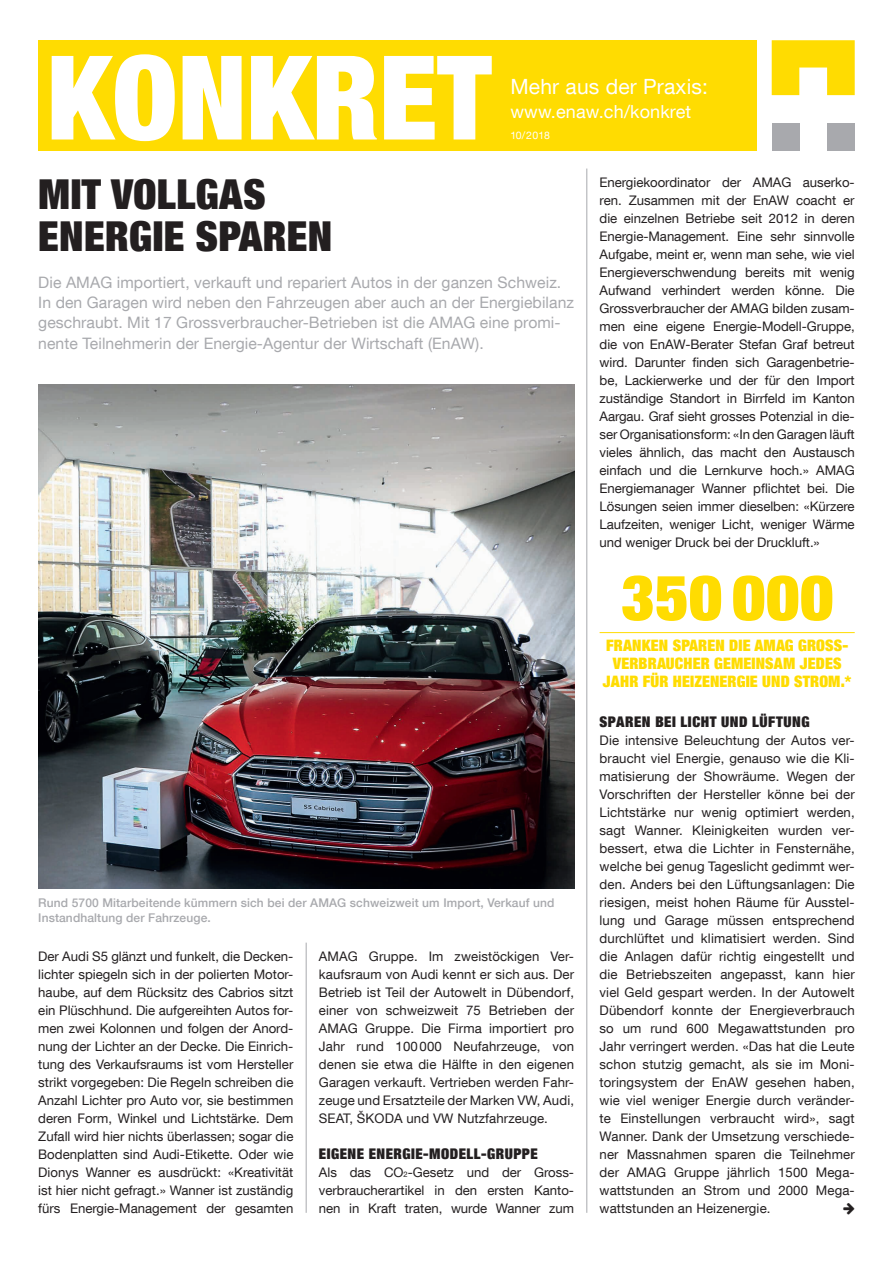
<style>
.page{position:relative;width:893px;height:1263px;background:#fff}
.page>*{position:absolute;margin:0;border:0;box-sizing:border-box;transform-origin:0 0}
.t1{font:900 condensed 117px "Helvetica Neue LT Com";color:#fff}
.t2{font:900 condensed 63px "Helvetica Neue LT Com";letter-spacing:.02em;color:#ffdc01}
.t3{font:900 condensed 41.25px/42px "Helvetica Neue LT Com";letter-spacing:.01em;color:#231f20}
.t4{font:21px "Helvetica Neue LT Com";letter-spacing:.01em;color:#fff}
.t5{font:18px "Helvetica Neue LT Com";letter-spacing:.01em;color:#fff}
.t6{font:15.75px/20.2px "Helvetica Neue LT Com";letter-spacing:.005em;color:#a8a9ad}
.t7{font:900 condensed 15.75px/18px "Helvetica Neue LT Com";letter-spacing:.01em;color:#ffdc01;text-align:center}
.t8{font:900 condensed 14.7px "Helvetica Neue LT Com";letter-spacing:.035em;color:#231f20}
.t9{font:13.2px/18px "Helvetica Neue LT Com";color:#231f20;text-align:justify}
.t10{font:500 12px/15px "Helvetica Neue LT Com";letter-spacing:.01em;color:#a8a9ad}
.t11{font:10.5px "Helvetica Neue LT Com";letter-spacing:-.005em;color:#fff}
.s1{font-size:7.65px}
</style>
<div class="page">
<img style="left:38px;top:385px;width:536px;height:504px">
<hr style="left:600px;top:632px;width:255px;height:1px;background:#ffdc01">
<div style="left:38px;top:40px;width:719px;height:111px;background:#ffdc01"></div>
<svg style="left:772px;top:40px;width:83px;height:55px"></svg>
<div style="left:772px;top:123px;width:27px;height:28px;background:#a8a9ad"></div>
<div style="left:827px;top:123px;width:28px;height:28px;background:#a8a9ad"></div>
<hr style="left:306px;top:943px;width:1px;height:270px;background:#a8a9ad">
<hr style="left:586px;top:169px;width:1px;height:1044px;background:#a8a9ad">
<h1 class="t1" style="left:47px;top:28px;width:446px">KONKRET</h1>
<h3 class="t4" style="left:510px;top:74px;width:199px">Mehr aus der Praxis:</h3>
<h3 class="t5" style="left:510px;top:101px;width:182px">www.enaw.ch/konkret</h3>
<p class="t11" style="left:510px;top:129px;width:41px">10/2018</p>
<h3 class="t3" style="left:38px;top:172px;width:296px">MIT VOLLGAS<br>ENERGIE SPAREN</h3>
<p class="t6" style="left:38px;top:272px;width:537px">Die AMAG importiert, verkauft und repariert Autos in der ganzen Schweiz.<br>In den Garagen wird neben den Fahrzeugen aber auch an der Energiebilanz geschraubt. Mit 17 Grossverbraucher-Betrieben ist die AMAG eine promi&shy;nente Teilnehmerin der Energie-Agentur der Wirtschaft (EnAW).</p>
<p class="t10" style="left:38px;top:895px;width:518px">Rund 5700 Mitarbeitende kümmern sich bei der AMAG schweizweit um Import, Verkauf und<br>Instandhaltung der Fahrzeuge.</p>
<p class="t9" style="left:38px;top:947px;width:257px">Der Audi S5 glänzt und funkelt, die Decken&shy;lichter spiegeln sich in der polierten Motor&shy;haube, auf dem Rücksitz des Cabrios sitzt ein Plüschhund. Die aufgereihten Autos for&shy;men zwei Kolonnen und folgen der Anord&shy;nung der Lichter an der Decke. Die Einrich&shy;tung des Verkaufsraums ist vom Hersteller strikt vorgegeben: Die Regeln schreiben die Anzahl Lichter pro Auto vor, sie bestimmen deren Form, Winkel und Lichtstärke. Dem Zufall wird hier nichts überlassen; sogar die Bodenplatten sind Audi-Etikette. Oder wie Dionys Wanner es ausdrückt: «Kreativität ist hier nicht gefragt.» Wanner ist zuständig fürs Energie-Management der gesamten</p>
<p class="t9" style="left:319px;top:947px;width:257px">AMAG Gruppe. Im zweistöckigen Ver&shy;kaufsraum von Audi kennt er sich aus. Der Betrieb ist Teil der Autowelt in Dübendorf, einer von schweizweit 75 Betrieben der AMAG Gruppe. Die Firma importiert pro Jahr rund 100 000 Neufahrzeuge, von denen sie etwa die Hälfte in den eigenen Garagen verkauft. Vertrieben werden Fahr&shy;zeuge und Ersatzteile der Marken VW, Audi, SEAT, ŠKODA und VW Nutzfahrzeuge.</p>
<p class="t8" style="left:319px;top:1144px;width:220px">EIGENE ENERGIE-MODELL-GRUPPE</p>
<p class="t9" style="left:319px;top:1163px;width:257px">Als das CO<span class="s1">2</span>-Gesetz und der Gross&shy;verbraucherartikel in den ersten Kanto&shy;nen in Kraft traten, wurde Wanner zum</p>
<p class="t9" style="left:600px;top:173px;width:257px">Energiekoordinator der AMAG auserko&shy;ren. Zusammen mit der EnAW coacht er die einzelnen Betriebe seit 2012 in deren Energie-Management. Eine sehr sinnvolle Aufgabe, meint er, wenn man sehe, wie viel Energieverschwendung bereits mit wenig Aufwand verhindert werden könne. Die Grossverbraucher der AMAG bilden zusam&shy;men eine eigene Energie-Modell-Gruppe, die von EnAW-Berater Stefan Graf betreut wird. Darunter finden sich Garagenbetrie&shy;be, Lackierwerke und der für den Import zuständige Standort in Birrfeld im Kanton Aargau. Graf sieht grosses Potenzial in die&shy;ser Organisationsform: «In den Garagen läuft vieles ähnlich, das macht den Austausch einfach und die Lernkurve hoch.» AMAG Energiemanager Wanner pflichtet bei. Die Lösungen seien immer dieselben: «Kürzere Laufzeiten, weniger Licht, weniger Wärme und weniger Druck bei der Druckluft.»</p>
<h2 class="t2" style="left:621px;top:558px;width:213px">350 000</h2>
<p class="t7" style="left:603px;top:636px;width:250px">FRANKEN SPAREN DIE AMAG GROSS-<br>VERBRAUCHER GEMEINSAM JEDES<br>JAHR FÜR HEIZENERGIE UND STROM.*</p>
<p class="t8" style="left:600px;top:712px;width:211px">SPAREN BEI LICHT UND LÜFTUNG</p>
<p class="t9" style="left:600px;top:731px;width:257px">Die intensive Beleuchtung der Autos ver&shy;braucht viel Energie, genauso wie die Kli&shy;matisierung der Showräume. Wegen der Vorschriften der Hersteller könne bei der Lichtstärke nur wenig optimiert werden, sagt Wanner. Kleinigkeiten wurden ver&shy;bessert, etwa die Lichter in Fensternähe, welche bei genug Tageslicht gedimmt wer&shy;den. Anders bei den Lüftungsanlagen: Die riesigen, meist hohen Räume für Ausstel&shy;lung und Garage müssen entsprechend durchlüftet und klimatisiert werden. Sind die Anlagen dafür richtig eingestellt und die Betriebszeiten angepasst, kann hier viel Geld gespart werden. In der Autowelt Dübendorf konnte der Energieverbrauch so um rund 600 Megawattstunden pro Jahr verringert werden. «Das hat die Leute schon stutzig gemacht, als sie im Moni&shy;toringsystem der EnAW gesehen haben, wie viel weniger Energie durch veränder&shy;te Einstellungen verbraucht wird», sagt Wanner. Dank der Umsetzung verschiede&shy;ner Massnahmen sparen die Teilnehmer der AMAG Gruppe jährlich 1500 Mega&shy;wattstunden an Strom und 2000 Mega&shy;wattstunden an Heizenergie.</p>
</div>
